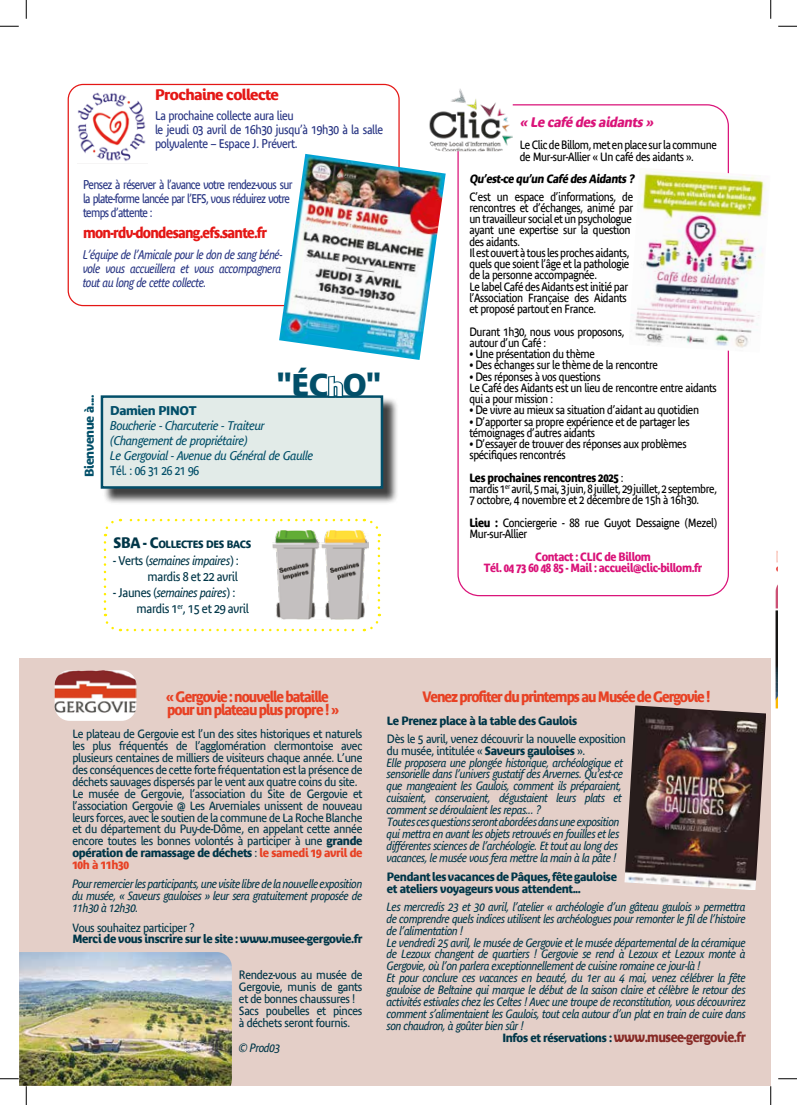
<style>
.page{position:relative;width:797px;height:1105px;background:#fff}
.page>*{position:absolute;margin:0;border:0;box-sizing:border-box;transform-origin:0 0}
.t1{font:700 31.25px "Bienvenue";color:#024f69}
.t2{font:700 15px/13.8px "Bienvenue";letter-spacing:-.07em;color:#e84124;scale:.9 1}
.t3{font:700 15px "Bienvenue";letter-spacing:-.05em;color:#e41715;scale:.9 1}
.t4{font:700 15px "Bienvenue";letter-spacing:-.05em;color:#e41715}
.t5{font:700 13.75px "Bienvenue";letter-spacing:-.04em;color:#872a26;scale:.9 1}
.t6{font:italic 700 13.75px "Bienvenue";color:#da1379;scale:.95 1}
.t7{font:12.5px/13.8px "Bienvenue";letter-spacing:-.06em;color:#283583;scale:.86 1}
.t8{font:italic 12.5px/13.8px "Bienvenue";letter-spacing:-.03em;color:#283583;text-align:justify;scale:.9 1}
.t9{font:12.5px/13.8px "Bienvenue";letter-spacing:-.03em;color:#283583;scale:.9 1}
.t10{font:italic 12.5px/15px "Bienvenue";letter-spacing:-.03em;color:#024f69}
.t11{font:12.5px/16.2px "Bienvenue";letter-spacing:-.03em;color:#003648;text-align:right;scale:.95 1}
.t12{font:700 12.5px "Bienvenue";letter-spacing:-.03em;color:#024f69}
.t13{font:12.5px "Bienvenue";letter-spacing:-.03em;color:#024f69;scale:.9 1}
.t14{font:italic 11.88px/11.9px "Bienvenue";letter-spacing:-.03em;color:#003648;scale:.95 1}
.t15{font:11.88px/11.2px "Bienvenue";letter-spacing:-.03em;color:#000;scale:.9 1}
.t16{font:11.88px/11.9px "Bienvenue";letter-spacing:-.03em;color:#003648;scale:.95 1}
.t17{font:700 11.88px/11.9px "Bienvenue";letter-spacing:-.03em;color:#003648;scale:.95 1}
.t18{font:700 11.88px/11.2px "Bienvenue";letter-spacing:-.03em;color:#da1379;text-align:center;scale:.9 1}
.t19{font:700 11.88px "Bienvenue";color:#000;scale:.9 1}
.t20{font:700 10.5px "Bienvenue";letter-spacing:-.045em;color:#003648;scale:.95 1}
.s1{font-size:25px}
.s2{font-size:15px}
.s3{font-style:italic}
.s4{font-weight:700}
.s5{font-weight:700;color:#e84124}
.s6{font-style:normal}
.s7{font-weight:700;font-style:normal}
.s8{font-size:11.88px;color:#003648}
</style>
<div class="page">
<div style="left:19px;top:658px;width:751px;height:428px;background:#e4cfc8"></div>
<img style="left:55px;top:670px;width:81px;height:51px">
<img style="left:19px;top:952px;width:213px;height:134px">
<img style="left:775px;top:550px;width:2px;height:158px">
<img style="left:429px;top:89px;width:83px;height:62px">
<img style="left:631px;top:168px;width:136px;height:185px">
<div style="left:68px;top:84px;width:331px;height:222px;border:1px solid #e41715;border-radius:15px"></div>
<img style="left:78px;top:92px;width:68px;height:69px">
<img style="left:279px;top:154px;width:166px;height:206px">
<div style="left:103px;top:397px;width:296px;height:107px;background:#000;opacity:.75"></div>
<div style="left:102px;top:397px;width:280px;height:90px;background:#e2ebe8"></div>
<div style="left:101px;top:395px;width:282px;height:94px;border:2px solid #024f69"></div>
<svg style="left:104px;top:542px;width:17px;height:90px"></svg>
<svg style="left:127px;top:614px;width:254px;height:17px"></svg>
<svg style="left:364px;top:518px;width:16px;height:90px"></svg>
<svg style="left:103px;top:519px;width:253px;height:17px"></svg>
<img style="left:272px;top:530px;width:96px;height:89px">
<img style="left:624px;top:705px;width:142px;height:185px">
<svg style="left:0;top:25px;width:19px;height:2px"></svg>
<svg style="left:778px;top:25px;width:19px;height:2px"></svg>
<svg style="left:0;top:1078px;width:19px;height:1px"></svg>
<svg style="left:778px;top:1078px;width:19px;height:1px"></svg>
<svg style="left:25px;top:0;width:2px;height:19px"></svg>
<svg style="left:25px;top:1086px;width:2px;height:19px"></svg>
<svg style="left:770px;top:0;width:1px;height:19px"></svg>
<svg style="left:770px;top:1086px;width:1px;height:19px"></svg>
<p class="t4" style="left:155px;top:86px;width:126px">Prochaine collecte</p>
<p class="t9" style="left:155px;top:109px;width:255px">La prochaine collecte aura lieu<br>le jeudi 03 avril de 16h30 jusqu’à 19h30 à la salle polyvalente – Espace J. Prévert.</p>
<p class="t7" style="left:83px;top:178px;width:245px">Pensez à réserver à l’avance votre rendez-vous sur la plate-forme lancée par l’EFS, vous réduirez votre temps d’attente :</p>
<p class="t3" style="left:83px;top:224px;width:206px">mon-rdv-dondesang.efs.sante.fr</p>
<p class="t8" style="left:83px;top:248px;width:223px">L’équipe de l’Amicale pour le don de sang béné&shy;vole vous accueillera et vous accompagnera tout au long de cette collecte.</p>
<p class="t12" style="left:82px;top:477px;width:84px;rotate:-90deg">Bienvenue à....</p>
<h1 class="t1" style="left:276px;top:367px;width:107px">"ÉC<span class="s1">h</span>O"</h1>
<p class="t12" style="left:110px;top:403px;width:88px">Damien PINOT</p>
<p class="t10" style="left:110px;top:418px;width:205px">Boucherie - Charcuterie - Traiteur (Changement de propriétaire)<br>Le Gergovial - Avenue du Général de Gaulle</p>
<p class="t13" style="left:110px;top:463px;width:100px">Tél. : 06 31 26 21 96</p>
<p class="t20" style="left:113px;top:538px;width:147px"><span class="s2">SBA - C</span>OLLECTES DES BACS</p>
<p class="t11" style="left:113px;top:552px;width:134px">- Verts (<span class="s3">semaines impaires</span>) : mardis 8 et 22 avril</p>
<p class="t11" style="left:137px;top:585px;width:120px;text-align:left;text-indent:-23px">- Jaunes (<span class="s3">semaines paires</span>) : mardis 1<sup>er</sup>, 15 et 29 avril</p>
<p class="t6" style="left:520px;top:114px;width:145px">« Le café desaidants»</p>
<p class="t15" style="left:520px;top:140px;width:220px">Le Clic de Billom, met en place sur la commune de Mur-sur-Allier « Un café des aidants ».</p>
<p class="t19" style="left:469px;top:172px;width:187px">Qu’est-ce qu’un Café des Aidants ?</p>
<p class="t15" style="left:469px;top:191px;width:183px">C’est un espace d’informations, de rencontres et d’échanges, animé par un travailleur social et un psychologue ayant une expertise sur la question des aidants.<br>Il est ouvert à tous les proches aidants, quels que soient l’âge et la pathologie de la personne accompagnée.<br>Le label Café des Aidants est initié par l’Association Française des Aidants et proposé partout en France.</p>
<p class="t15" style="left:469px;top:326px;width:174px">Durant 1h30, nous vous proposons, autour d’un Café :</p>
<p class="t15" style="left:469px;top:348px;width:141px">• Une présentation du thème</p>
<p class="t15" style="left:469px;top:359px;width:211px">• Des échanges sur le thème de la rencontre</p>
<p class="t15" style="left:469px;top:371px;width:277px">• Des réponses à vos questions<br>Le Café des Aidants est un lieu de rencontre entre aidants qui a pour mission :</p>
<p class="t15" style="left:469px;top:404px;width:257px">• De vivre au mieux sa situation d’aidant au quotidien</p>
<p class="t15" style="left:469px;top:416px;width:246px">• D’apporter sa propre expérience et de partager les témoignages d’autres aidants</p>
<p class="t15" style="left:469px;top:438px;width:243px">• D’essayer de trouver des réponses aux problèmes spécifiques rencontrés</p>
<p class="t15" style="left:469px;top:472px;width:277px"><span class="s4">Les prochaines rencontres 2025</span> :<br>mardis 1<sup>er</sup> avril, 5 mai, 3 juin, 8 juillet, 29 juillet, 2 septembre,<br>7 octobre, 4 novembre et 2 décembre de 15h à 16h30.</p>
<p class="t15" style="left:469px;top:517px;width:277px"><span class="s4">Lieu :</span> Conciergerie - 88 rue Guyot Dessaigne (Mezel)<br>Mur-sur-Allier</p>
<p class="t18" style="left:484px;top:551px;width:244px">Contact : CLIC de Billom<br>Tél. 04 73 60 48 85 - Mail : accueil@clic-billom.fr</p>
<p class="t2" style="left:166px;top:689px;width:193px">« Gergovie : nouvelle bataille pour un plateau plus propre ! »</p>
<p class="t16" style="left:72px;top:728px;width:307px">Le plateau de Gergovie est l’un des sites historiques et naturels les plus fréquentés de l’agglomération clermontoise avec plusieurs centaines de milliers de visiteurs chaque année. L’une des conséquences de cette forte fréquentation est la présence de déchets sauvages dispersés par le vent aux quatre coins du site.<br>Le musée de Gergovie, l’association du Site de Gergovie et l’association Gergovie @ Les Arverniales unissent de nouveau leurs forces, avec le soutien de la commune de La Roche Blanche et du département du Puy-de-Dôme, en appelant cette année encore toutes les bonnes volontés à participer à une <span class="s4">grande opération de ramassage de déchets</span> : <span class="s5">le samedi 19 avril de 10h à 11h30</span></p>
<p class="t14" style="left:72px;top:878px;width:307px;text-align:justify">Pour remercier les participants, une visite libre de la nouvelle exposition du musée, « Saveurs gauloises » leur sera gratuitement proposée de 11h30 à 12h30.</p>
<p class="t16" style="left:72px;top:921px;width:130px">Vous souhaitez participer ?</p>
<p class="t17" style="left:72px;top:933px;width:307px">Merci de vous inscrire sur le site : www.musee-gergovie.fr</p>
<p class="t16" style="left:239px;top:969px;width:131px">Rendez-vous au musée de<br>Gergovie, munis de gants et de bonnes chaussures !<br>Sacs poubelles et pinces à déchets seront fournis.</p>
<p class="t14" style="left:239px;top:1041px;width:45px">© Prod03</p>
<p class="t2" style="left:422px;top:689px;width:321px">Venez profiter du printemps au Musée de Gergovie !</p>
<p class="t17" style="left:387px;top:714px;width:202px">Le Prenez place à la table des Gaulois</p>
<p class="t14" style="left:387px;top:733px;width:253px"><span class="s6">Dès le 5 avril, venez découvrir la nouvelle exposition du musée, intitulée «</span> <span class="s7">Saveurs gauloises</span> <span class="s6">».<br></span>Elle proposera une plongée historique, archéologique et sensorielle dans l’univers gustatif des Arvernes. Qu’est-ce que mangeaient les Gaulois, comment ils préparaient, cuisaient, conservaient, dégustaient leurs plats et comment se déroulaient les repas... ?<br>Toutes ces questions seront abordées dans une exposition qui mettra en avant les objets retrouvés en fouilles et les différentes sciences de l’archéologie. Et tout au long des vacances, le musée vous fera mettre la main à la pâte !</p>
<p class="t17" style="left:387px;top:871px;width:244px">Pendant les vacances de Pâques, fête gauloise et ateliers voyageurs vous attendent...</p>
<p class="t14" style="left:387px;top:901px;width:379px">Les mercredis 23 et 30 avril, l’atelier « archéologie d’un gâteau gaulois » permettra de comprendre quels indices utilisent les archéologues pour remonter le fil de l’histoire de l’alimentation !<br>Le vendredi 25 avril, le musée de Gergovie et le musée départemental de la céramique de Lezoux changent de quartiers ! Gergovie se rend à Lezoux et Lezoux monte à Gergovie, où l’on parlera exceptionnellement de cuisine romaine ce jour-là !<br>Et pour conclure ces vacances en beauté, du 1er au 4 mai, venez célébrer la fête gauloise de Beltaine qui marque le début de la saison claire et célèbre le retour des activités estivales chez les Celtes ! Avec une troupe de reconstitution, vous découvrirez comment s’alimentaient les Gaulois, tout cela autour d’un plat en train de cuire dans son chaudron, à goûter bien sûr !</p>
<p class="t5" style="left:502px;top:1029px;width:272px"><span class="s8">Infos et réservations :</span> www.musee-gergovie.fr</p>
</div>
